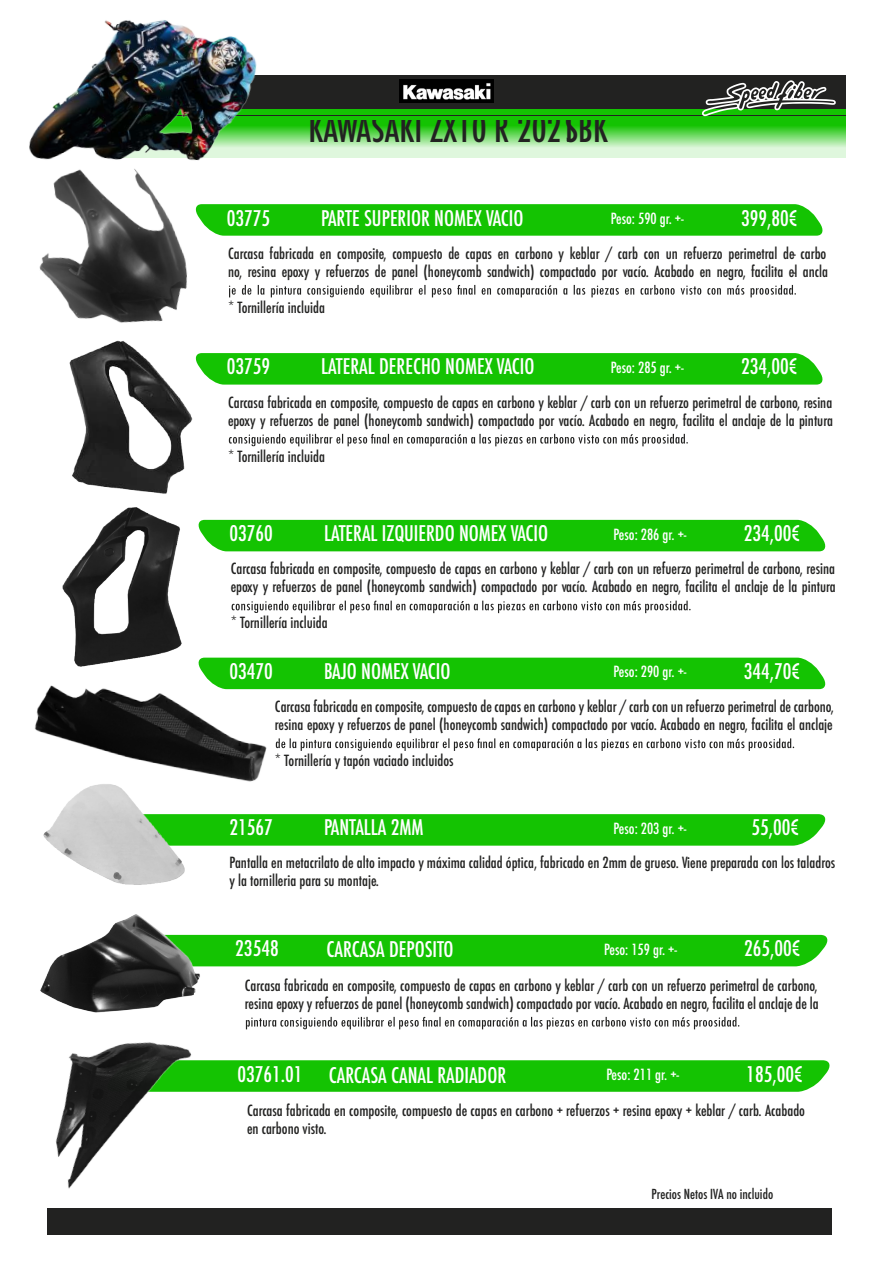
<style>
.page{position:relative;width:893px;height:1263px;background:#fff}
.page>*{position:absolute;margin:0;border:0;box-sizing:border-box;transform-origin:0 0}
.t1{font:500 condensed 36px "Futura";color:#222221}
.t2{font:500 condensed 21px "Futura";color:#fff}
.t3{font:500 condensed 15px/18px "Futura";color:#222221}
.t4{font:500 condensed 15px "Futura";color:#fff}
.t5{font:500 condensed 13.5px "Futura";color:#222221}
</style>
<div class="page">
<div style="left:47px;top:1208px;width:785px;height:27px;background:#222221"></div>
<svg style="left:188px;top:814px;width:638px;height:32px;background:#1ac409"></svg>
<svg style="left:195px;top:353px;width:628px;height:32px;background:#1dc50c"></svg>
<svg style="left:229px;top:434px;width:459px;height:12px"></svg>
<img style="left:69px;top:344px;width:124px;height:150px">
<div style="left:198px;top:520px;width:628px;height:31px;background:#14c302"></div>
<svg style="left:232px;top:601px;width:459px;height:12px"></svg>
<img style="left:62px;top:507px;width:120px;height:160px">
<svg style="left:200px;top:204px;width:623px;height:32px;background:#1bc40a"></svg>
<svg style="left:229px;top:285px;width:567px;height:12px"></svg>
<svg style="left:270px;top:120px;width:576px;height:37px;background:#83df7a"></svg>
<div style="left:104px;top:75px;width:742px;height:44px;background:#222221"></div>
<svg style="left:270px;top:80px;width:576px;height:40px"></svg>
<img style="left:29px;top:20px;width:241px;height:139px">
<div style="left:198px;top:658px;width:628px;height:31px;background:#14c302"></div>
<svg style="left:276px;top:738px;width:518px;height:13px"></svg>
<img style="left:34px;top:674px;width:241px;height:108px">
<div style="left:201px;top:935px;width:627px;height:31px;background:#14c302"></div>
<svg style="left:246px;top:1017px;width:493px;height:12px"></svg>
<img style="left:40px;top:914px;width:161px;height:99px">
<img style="left:29px;top:151px;width:171px;height:193px">
<svg style="left:218px;top:1060px;width:612px;height:32px;background:#1ac408"></svg>
<img style="left:55px;top:1042px;width:163px;height:147px">
<img style="left:40px;top:778px;width:148px;height:107px">
<h1 class="t1" style="left:308px;top:106px;width:301px">KAWASAKI ZX10 R 2021 SBK</h1>
<h2 class="t2" style="left:227px;top:204px;width:45px">03775</h2>
<h2 class="t2" style="left:321px;top:204px;width:204px">PARTE SUPERIOR NOMEX VACIO</h2>
<p class="t4" style="left:611px;top:209px;width:74px">Peso: 590 gr. +-</p>
<h2 class="t2" style="left:741px;top:204px;width:58px">399,80€</h2>
<p class="t3" style="left:228px;top:244px;width:601px">Carcasa fabricada en composite, compuesto de capas en carbono y keblar / carb con un refuerzo perimetral de- carbo no, resina epoxy y refuerzos de panel (honeycomb sandwich) compactado por vacío. Acabado en negro, facilita el- ancla</p>
<p class="t3" style="left:228px;top:298px;width:98px">* Tornillería incluida</p>
<h2 class="t2" style="left:227px;top:353px;width:45px">03759</h2>
<h2 class="t2" style="left:321px;top:353px;width:215px">LATERAL DERECHO NOMEX VACIO</h2>
<p class="t4" style="left:611px;top:358px;width:74px">Peso: 285 gr. +-</p>
<h2 class="t2" style="left:741px;top:353px;width:58px">234,00€</h2>
<p class="t3" style="left:228px;top:393px;width:606px">Carcasa fabricada en composite, compuesto de capas en carbono y keblar / carb con un refuerzo perimetral de carbono, resina epoxy y refuerzos de panel (honeycomb sandwich) compactado por vacío. Acabado en negro, facilita el anclaje de la pintura</p>
<p class="t3" style="left:228px;top:447px;width:98px">* Tornillería incluida</p>
<h2 class="t2" style="left:229px;top:520px;width:45px">03760</h2>
<h2 class="t2" style="left:324px;top:520px;width:226px">LATERAL IZQUIERDO NOMEX VACIO</h2>
<p class="t4" style="left:614px;top:524px;width:74px">Peso: 286 gr. +-</p>
<h2 class="t2" style="left:744px;top:520px;width:58px">234,00€</h2>
<p class="t3" style="left:231px;top:560px;width:606px">Carcasa fabricada en composite, compuesto de capas en carbono y keblar / carb con un refuerzo perimetral de carbono, resina epoxy y refuerzos de panel (honeycomb sandwich) compactado por vacío. Acabado en negro, facilita el anclaje de la pintura</p>
<p class="t3" style="left:231px;top:614px;width:98px">* Tornillería incluida</p>
<h2 class="t2" style="left:229px;top:658px;width:45px">03470</h2>
<h2 class="t2" style="left:324px;top:658px;width:128px">BAJO NOMEX VACIO</h2>
<p class="t4" style="left:614px;top:662px;width:74px">Peso: 290 gr. +-</p>
<h2 class="t2" style="left:744px;top:658px;width:58px">344,70€</h2>
<p class="t3" style="left:275px;top:698px;width:561px">Carcasa fabricada en composite, compuesto de capas en carbono y keblar / carb con un refuerzo perimetral de carbono, resina epoxy y refuerzos de panel (honeycomb sandwich) compactado por vacío. Acabado en negro, facilita el anclaje</p>
<p class="t3" style="left:275px;top:752px;width:180px">* Tornillería y tapón vaciado incluidos</p>
<h2 class="t2" style="left:229px;top:814px;width:45px">21567</h2>
<h2 class="t2" style="left:324px;top:814px;width:101px">PANTALLA 2MM</h2>
<p class="t4" style="left:614px;top:819px;width:74px">Peso: 203 gr. +-</p>
<h2 class="t2" style="left:751px;top:814px;width:49px">55,00€</h2>
<p class="t3" style="left:229px;top:853px;width:607px">Pantalla en metacrilato de alto impacto y máxima calidad óptica, fabricado en 2mm de grueso. Viene preparada con los taladros y la tornilleria para su montaje.</p>
<h2 class="t2" style="left:235px;top:935px;width:45px">23548</h2>
<h2 class="t2" style="left:327px;top:936px;width:128px">CARCASA DEPOSITO</h2>
<p class="t4" style="left:604px;top:939px;width:74px">Peso: 159 gr. +-</p>
<h2 class="t2" style="left:744px;top:935px;width:58px">265,00€</h2>
<p class="t3" style="left:245px;top:976px;width:575px">Carcasa fabricada en composite, compuesto de capas en carbono y keblar / carb con un refuerzo perimetral de carbono, resina epoxy y refuerzos de panel (honeycomb sandwich) compactado por vacío. Acabado en negro, facilita el anclaje de la</p>
<h2 class="t2" style="left:237px;top:1061px;width:270px">03761.01 CARCASA CANAL RADIADOR</h2>
<p class="t4" style="left:606px;top:1065px;width:74px">Peso: 211 gr. +-</p>
<h2 class="t2" style="left:746px;top:1060px;width:58px">185,00€</h2>
<p class="t3" style="left:247px;top:1101px;width:559px">Carcasa fabricada en composite, compuesto de capas en carbono + refuerzos + resina epoxy + keblar / carb. Acabado en carbono visto.</p>
<p class="t5" style="left:651px;top:1185px;width:123px">Precios Netos IVA no incluido</p>
</div>
